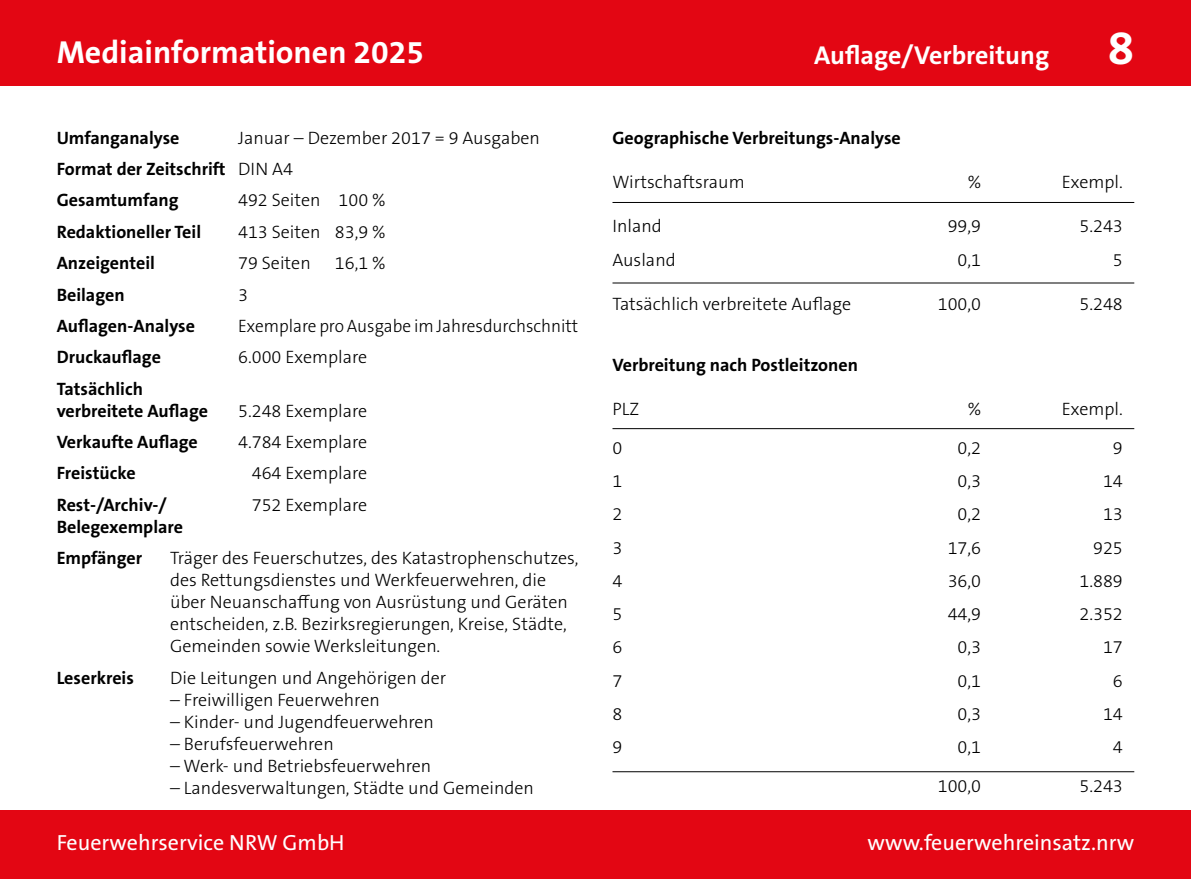
<style>
.page{position:relative;width:1191px;height:879px;background:#fff}
.page>*{position:absolute;margin:0;border:0;box-sizing:border-box;transform-origin:0 0}
.t1{font:700 32px "The Sans B W7";color:#fff}
.t2{font:700 26px "The Sans B W7";color:#fff}
.t3{font:22px "The Sans B W5 Plain";color:#fff}
.t4{font:300 18px/22px "The Sans B W3";color:#000}
.t5{font:700 18px/31.4px "The Sans B W7";color:#000}
.t6{font:300 18px "The Sans B W3";color:#000;scale:.96 1}
.s1{font-size:48px}
.s2{font-family:"The Sans B W3";font-weight:300}
</style>
<div class="page">
<div style="left:0;top:811px;width:1191px;height:68px;background:#e30613"></div>
<div style="left:0;top:0;width:1191px;height:85px;background:#e30613"></div>
<hr style="left:612px;top:202px;width:522px;height:1px;background:#000">
<hr style="left:612px;top:282px;width:522px;height:1px;background:#000">
<hr style="left:612px;top:771px;width:522px;height:1px;background:#000">
<hr style="left:612px;top:428px;width:522px;height:1px;background:#000">
<h1 class="t1" style="left:57px;top:32px;width:369px">Mediainformationen 2025</h1>
<h2 class="t2" style="left:814px;top:38px;width:322px">Auflage/Verbreitung <span class="s1">8</span></h2>
<p class="t5" style="left:57px;top:122px;width:124px">Umfanganalyse</p>
<p class="t4" style="left:238px;top:127px;width:303px">Januar – Dezember 2017 = 9 Ausgaben</p>
<p class="t5" style="left:57px;top:153px;width:238px">Format der Zeitschrift <span class="s2">DIN A4<br></span>Gesamtumfang</p>
<p class="t4" style="left:238px;top:189px;width:149px">492 Seiten 100 %</p>
<p class="t5" style="left:57px;top:216px;width:146px">Redaktioneller Teil</p>
<p class="t4" style="left:238px;top:221px;width:149px">413 Seiten 83,9 %</p>
<p class="t5" style="left:57px;top:247px;width:100px">Anzeigenteil</p>
<p class="t4" style="left:238px;top:252px;width:74px">79 Seiten</p>
<p class="t4" style="left:335px;top:252px;width:52px">16,1 %</p>
<p class="t5" style="left:57px;top:279px;width:140px">Beilagen<br>Auflagen-Analyse</p>
<p class="t6" style="left:238px;top:314px;width:356px">Exemplare pro Ausgabe im Jahresdurchschnitt</p>
<p class="t5" style="left:57px;top:342px;width:106px">Druckauflage</p>
<p class="t4" style="left:238px;top:346px;width:130px">6.000 Exemplare</p>
<p class="t5" style="left:57px;top:378px;width:153px;line-height:22px">Tatsächlich verbreitete Auflage</p>
<p class="t4" style="left:238px;top:400px;width:130px">5.248 Exemplare</p>
<p class="t5" style="left:57px;top:426px;width:143px">Verkaufte Auflage</p>
<p class="t4" style="left:238px;top:431px;width:130px">4.784 Exemplare</p>
<p class="t5" style="left:57px;top:458px;width:80px">Freistücke</p>
<p class="t4" style="left:252px;top:462px;width:117px">464 Exemplare</p>
<p class="t5" style="left:57px;top:489px;width:111px">Rest-/Archiv-/</p>
<p class="t4" style="left:252px;top:494px;width:117px">752 Exemplare</p>
<p class="t5" style="left:57px;top:511px;width:128px">Belegexemplare<br>Empfänger</p>
<p class="t4" style="left:170px;top:547px;width:410px">Träger des Feuerschutzes, des Katastrophenschutzes, des Rettungsdienstes und Werkfeuerwehren, die über Neuanschaffung von Ausrüstung und Geräten entscheiden, z.B. Bezirksregierungen, Kreise, Städte, Gemeinden sowie Werksleitungen.</p>
<p class="t5" style="left:57px;top:662px;width:79px">Leserkreis</p>
<p class="t4" style="left:170px;top:666px;width:277px">Die Leitungen und Angehörigen der</p>
<p class="t4" style="left:170px;top:688px;width:211px">– Freiwilligen Feuerwehren</p>
<p class="t4" style="left:170px;top:710px;width:265px">– Kinder- und Jugendfeuerwehren</p>
<p class="t4" style="left:170px;top:732px;width:165px">– Berufsfeuerwehren</p>
<p class="t4" style="left:170px;top:754px;width:263px">– Werk- und Betriebsfeuerwehren</p>
<p class="t4" style="left:170px;top:776px;width:365px">– Landesverwaltungen, Städte und Gemeinden</p>
<p class="t5" style="left:612px;top:122px;width:290px">Geographische Verbreitungs-Analyse</p>
<p class="t4" style="left:612px;top:171px;width:134px">Wirtschaftsraum</p>
<p class="t4" style="left:967px;top:171px;width:15px">%</p>
<p class="t4" style="left:1061px;top:171px;width:63px">Exempl.</p>
<p class="t4" style="left:612px;top:215px;width:51px">Inland</p>
<p class="t4" style="left:947px;top:215px;width:35px">99,9</p>
<p class="t4" style="left:1079px;top:215px;width:45px">5.243</p>
<p class="t4" style="left:612px;top:249px;width:65px">Ausland</p>
<p class="t4" style="left:957px;top:249px;width:25px">0,1</p>
<p class="t4" style="left:1113px;top:249px;width:11px">5</p>
<p class="t4" style="left:612px;top:293px;width:240px">Tatsächlich verbreitete Auflage</p>
<p class="t4" style="left:937px;top:293px;width:45px">100,0</p>
<p class="t4" style="left:1079px;top:293px;width:45px">5.248</p>
<p class="t5" style="left:612px;top:349px;width:247px">Verbreitung nach Postleitzonen</p>
<p class="t4" style="left:612px;top:398px;width:28px">PLZ</p>
<p class="t4" style="left:967px;top:398px;width:15px">%</p>
<p class="t4" style="left:1061px;top:398px;width:63px">Exempl.</p>
<p class="t4" style="left:612px;top:437px;width:11px">0</p>
<p class="t4" style="left:957px;top:437px;width:25px">0,2</p>
<p class="t4" style="left:1113px;top:437px;width:11px">9</p>
<p class="t4" style="left:612px;top:470px;width:11px">1</p>
<p class="t4" style="left:957px;top:470px;width:25px">0,3</p>
<p class="t4" style="left:1103px;top:470px;width:21px">14</p>
<p class="t4" style="left:612px;top:503px;width:11px">2</p>
<p class="t4" style="left:957px;top:503px;width:25px">0,2</p>
<p class="t4" style="left:1103px;top:503px;width:21px">13</p>
<p class="t4" style="left:612px;top:536px;width:11px">3</p>
<p class="t4" style="left:947px;top:536px;width:35px">17,6</p>
<p class="t4" style="left:1093px;top:536px;width:31px">925</p>
<p class="t4" style="left:612px;top:570px;width:11px">4</p>
<p class="t4" style="left:947px;top:570px;width:35px">36,0</p>
<p class="t4" style="left:1079px;top:570px;width:45px">1.889</p>
<p class="t4" style="left:612px;top:603px;width:11px">5</p>
<p class="t4" style="left:947px;top:603px;width:35px">44,9</p>
<p class="t4" style="left:1079px;top:603px;width:45px">2.352</p>
<p class="t4" style="left:612px;top:636px;width:11px">6</p>
<p class="t4" style="left:957px;top:636px;width:25px">0,3</p>
<p class="t4" style="left:1103px;top:636px;width:21px">17</p>
<p class="t4" style="left:612px;top:670px;width:11px">7</p>
<p class="t4" style="left:957px;top:670px;width:25px">0,1</p>
<p class="t4" style="left:1113px;top:670px;width:11px">6</p>
<p class="t4" style="left:612px;top:703px;width:11px">8</p>
<p class="t4" style="left:957px;top:703px;width:25px">0,3</p>
<p class="t4" style="left:1103px;top:703px;width:21px">14</p>
<p class="t4" style="left:612px;top:736px;width:11px">9</p>
<p class="t4" style="left:957px;top:736px;width:25px">0,1</p>
<p class="t4" style="left:1113px;top:736px;width:11px">4</p>
<p class="t4" style="left:937px;top:775px;width:45px">100,0</p>
<p class="t4" style="left:1079px;top:775px;width:45px">5.243</p>
<p class="t3" style="left:57px;top:828px;width:289px">Feuerwehrservice NRW GmbH</p>
<p class="t3" style="left:867px;top:828px;width:268px">www.feuerwehreinsatz.nrw</p>
</div>
